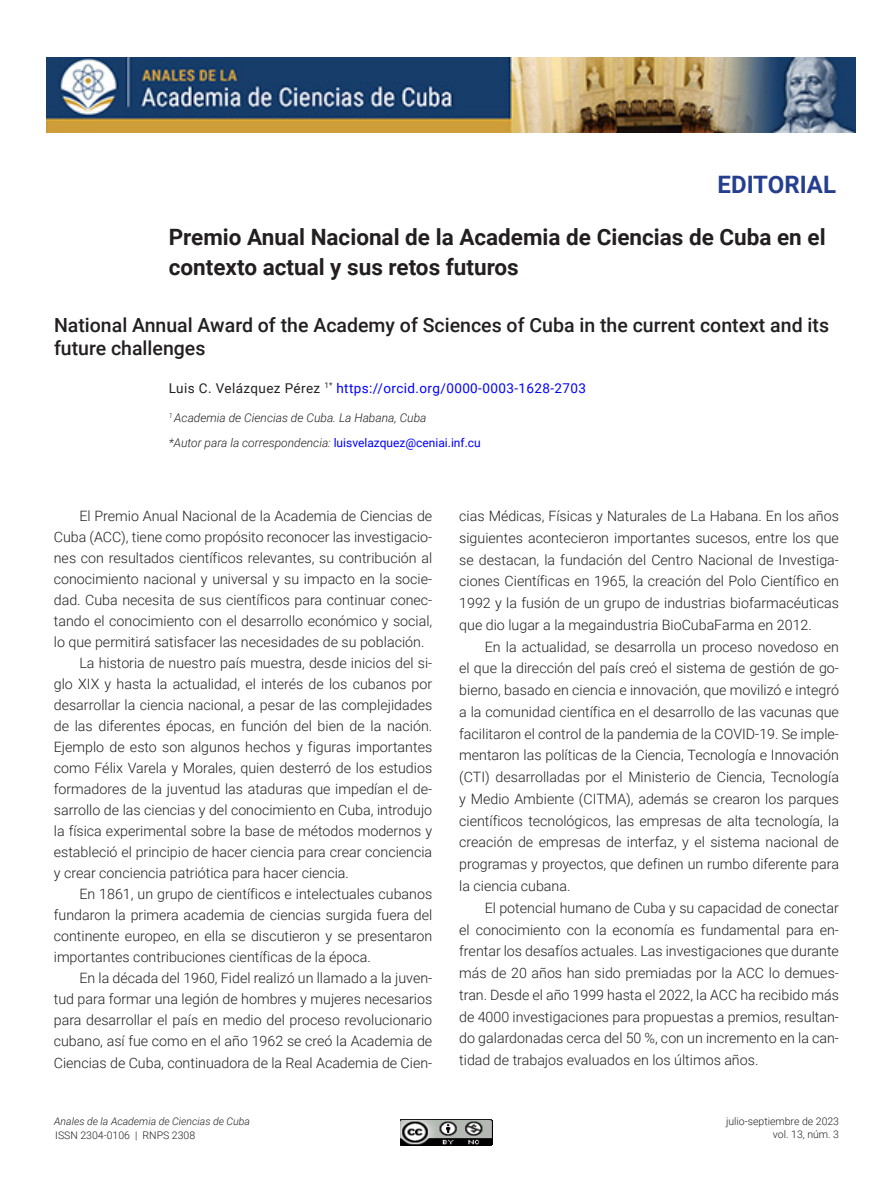
<style>
.page{position:relative;width:893px;height:1191px;background:#fff}
.page>*{position:absolute;margin:0;border:0;box-sizing:border-box;transform-origin:0 0}
.Sección{font:700 24px "Roboto";color:#253f8e}
.Título_del_Artículo{font:700 22.5px/30px "Roboto";color:#231f20}
.Título_Artículo_Ingl{font:500 19.5px/23.4px "Roboto";color:#231f20}
.Texto_Normal{font:300 14.25px/21px "Roboto";color:#231f20;text-align:justify}
.Autores{font:13.5px "Roboto";letter-spacing:.03em;color:#00f}
.Autor_para_la_corres{font:italic 300 12px "Roboto";color:#231f20}
.Autores_Datos{font:italic 300 12px "Roboto";color:#231f20}
.t1{font:300 10.5px/12.6px "Roboto";color:#231f20;text-align:right}
.t2{font:italic 300 10.5px "Roboto";color:#231f20}
.s1{color:#231f20}
.s2{font-weight:400;font-style:normal;color:#00f}
</style>
<div class="page">
<img style="left:401px;top:1119px;width:91px;height:26px">
<img style="left:47px;top:57px;width:808px;height:75px">
<p class="Sección" style="left:717px;top:168px;width:120px">EDITORIAL</p>
<p class="Título_del_Artículo" style="left:169px;top:221px;width:658px">Premio Anual Nacional de la Academia de Ciencias de Cuba en el contexto actual y sus retos futuros</p>
<p class="Título_Artículo_Ingl" style="left:54px;top:313px;width:777px">National Annual Award of the Academy of Sciences of Cuba in the current context and its future challenges</p>
<p class="Autores" style="left:169px;top:378px;width:419px"><span class="s1">Luis C. Velázquez Pérez</span> <sup>1*</sup> https://orcid.org/0000-0003-1628-2703</p>
<p class="Autores_Datos" style="left:169px;top:409px;width:259px"><sup>1</sup> Academia de Ciencias de Cuba. La Habana, Cuba</p>
<p class="Autor_para_la_corres" style="left:169px;top:434px;width:313px">*Autor para la correspondencia: <span class="s2">luisvelazquez@ceniai.inf.cu</span></p>
<p class="Texto_Normal" style="left:54px;top:505px;width:380px;text-indent:26px">El Premio Anual Nacional de la Academia de Ciencias de Cuba (ACC), tiene como propósito reconocer las investigacio&shy;nes con resultados científicos relevantes, su contribución al conocimiento nacional y universal y su impacto en la socie&shy;dad. Cuba necesita de sus científicos para continuar conec&shy;tando el conocimiento con el desarrollo económico y social, lo que permitirá satisfacer las necesidades de su población.</p>
<p class="Texto_Normal" style="left:54px;top:652px;width:380px;text-indent:26px">La historia de nuestro país muestra, desde inicios del si&shy;glo XIX y hasta la actualidad, el interés de los cubanos por desarrollar la ciencia nacional, a pesar de las complejidades de las diferentes épocas, en función del bien de la nación.<br>Ejemplo de esto son algunos hechos y figuras importantes como Félix Varela y Morales, quien desterró de los estudios formadores de la juventud las ataduras que impedían el de&shy;sarrollo de las ciencias y del conocimiento en Cuba, introdujo la física experimental sobre la base de métodos modernos y estableció el principio de hacer ciencia para crear conciencia y crear conciencia patriótica para hacer ciencia.</p>
<p class="Texto_Normal" style="left:54px;top:883px;width:380px;text-indent:26px">En 1861, un grupo de científicos e intelectuales cubanos fundaron la primera academia de ciencias surgida fuera del continente europeo, en ella se discutieron y se presentaron importantes contribuciones científicas de la época.</p>
<p class="Texto_Normal" style="left:54px;top:967px;width:380px;text-indent:26px">En la década del 1960, Fidel realizó un llamado a la juven&shy;tud para formar una legión de hombres y mujeres necesarios para desarrollar el país en medio del proceso revolucionario cubano, así fue como en el año 1962 se creó la Academia de Ciencias de Cuba, continuadora de la Real Academia de Cien-</p>
<p class="t2" style="left:54px;top:1114px;width:197px">Anales de la Academia de Ciencias de Cuba</p>
<p class="t1" style="left:55px;top:1129px;width:141px">ISSN 2304-0106 | RNPS 2308</p>
<p class="Texto_Normal" style="left:459px;top:504px;width:381px;line-height:21.8px">cias Médicas, Físicas y Naturales de La Habana. En los años siguientes acontecieron importantes sucesos, entre los que se destacan, la fundación del Centro Nacional de Investiga&shy;ciones Científicas en 1965, la creación del Polo Científico en 1992 y la fusión de un grupo de industrias biofarmacéuticas que dio lugar a la megaindustria BioCubaFarma en 2012.</p>
<p class="Texto_Normal" style="left:459px;top:635px;width:381px;line-height:21.8px;text-indent:26px">En la actualidad, se desarrolla un proceso novedoso en el que la dirección del país creó el sistema de gestión de go&shy;bierno, basado en ciencia e innovación, que movilizó e integró a la comunidad científica en el desarrollo de las vacunas que facilitaron el control de la pandemia de la COVID-19. Se imple&shy;mentaron las políticas de la Ciencia, Tecnología e Innovación (CTI) desarrolladas por el Ministerio de Ciencia, Tecnología y Medio Ambiente (CITMA), además se crearon los parques científicos tecnológicos, las empresas de alta tecnología, la creación de empresas de interfaz, y el sistema nacional de programas y proyectos, que definen un rumbo diferente para la ciencia cubana.</p>
<p class="Texto_Normal" style="left:459px;top:896px;width:381px;line-height:21.8px;text-indent:26px">El potencial humano de Cuba y su capacidad de conectar el conocimiento con la economía es fundamental para en&shy;frentar los desafíos actuales. Las investigaciones que durante más de 20 años han sido premiadas por la ACC lo demues&shy;tran. Desde el año 1999 hasta el 2022, la ACC ha recibido más de 4000 investigaciones para propuestas a premios, resultan&shy;do galardonadas cerca del 50 %, con un incremento en la can&shy;tidad de trabajos evaluados en los últimos años.</p>
<p class="t1" style="left:726px;top:1114px;width:115px">julio-septiembre de 2023 vol. 13, núm. 3</p>
</div>
